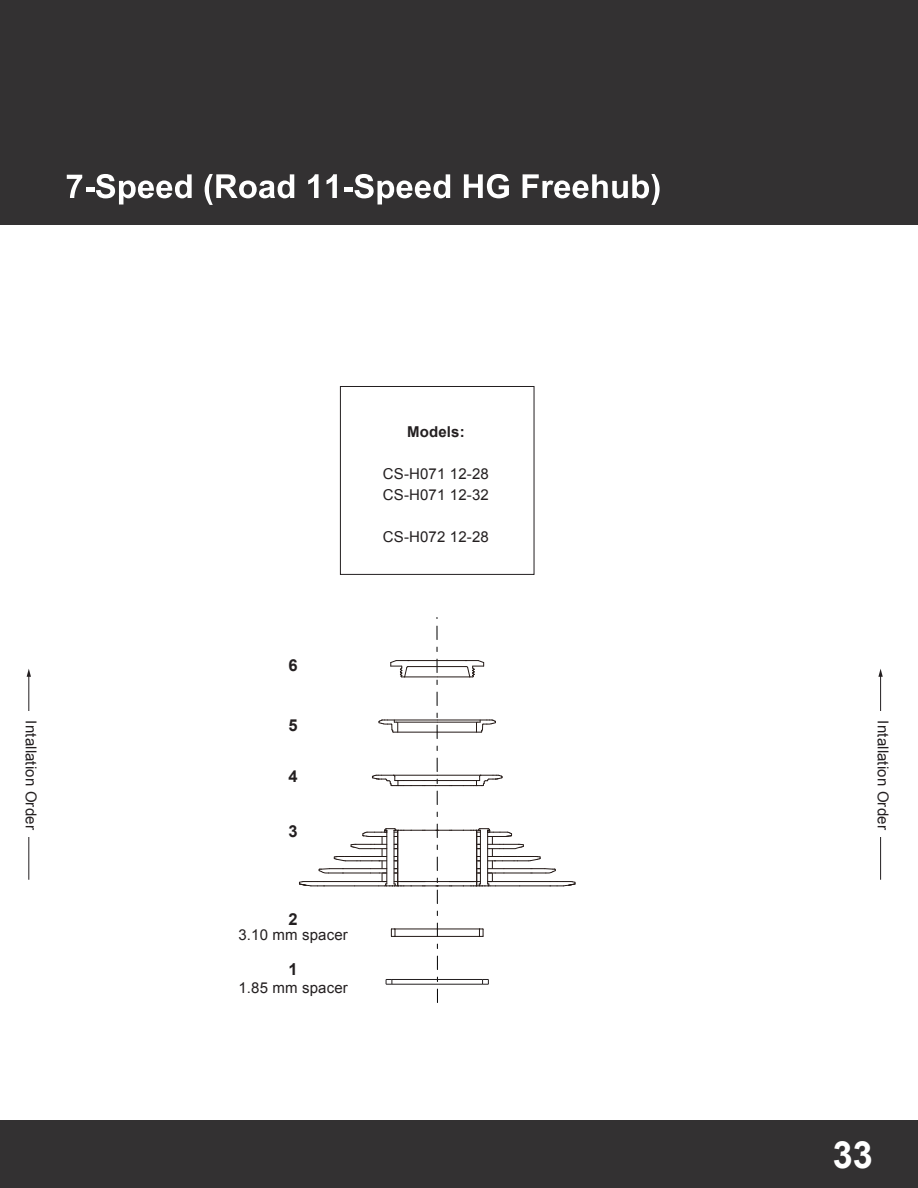
<style>
.page{position:relative;width:918px;height:1188px;background:#fff}
.page>*{position:absolute;margin:0;border:0;box-sizing:border-box;transform-origin:0 0}
.t1{font:700 37.5px "Arial";color:#fff;scale:.96 1}
.t2{font:700 16.5px "Arial";color:#231f20}
.t3{font:15px/21px "Arial";letter-spacing:.01em;color:#231f20}
.t4{font:700 15px "Arial";letter-spacing:.01em;color:#231f20}
</style>
<div class="page">
<hr style="left:28px;top:675px;width:1px;height:205px;background:#231f20">
<svg style="left:27px;top:669px;width:4px;height:8px"></svg>
<div style="left:19px;top:711px;width:24px;height:126px;background:#fff"></div>
<hr style="left:880px;top:675px;width:1px;height:205px;background:#231f20">
<svg style="left:878px;top:669px;width:5px;height:8px"></svg>
<div style="left:870px;top:711px;width:25px;height:126px;background:#fff"></div>
<svg style="left:299px;top:617px;width:277px;height:386px"></svg>
<div style="left:340px;top:386px;width:194px;height:189px;border:1px solid #231f20"></div>
<div style="left:0;top:1120px;width:918px;height:68px;background:#333132"></div>
<div style="left:0;top:0;width:918px;height:225px;background:#333132"></div>
<svg style="left:67px;top:175px;width:15px;height:23px"></svg>
<div style="left:86px;top:187px;width:8px;height:5px;background:#fff"></div>
<svg style="left:96px;top:174px;width:96px;height:31px"></svg>
<svg style="left:205px;top:174px;width:89px;height:31px"></svg>
<svg style="left:308px;top:174px;width:11px;height:24px"></svg>
<svg style="left:327px;top:174px;width:10px;height:24px"></svg>
<div style="left:344px;top:187px;width:9px;height:5px;background:#fff"></div>
<svg style="left:354px;top:174px;width:96px;height:31px"></svg>
<svg style="left:464px;top:174px;width:45px;height:24px"></svg>
<svg style="left:523px;top:174px;width:137px;height:31px"></svg>
<p class="t2" style="left:289px;top:655px;width:11px">6</p>
<p class="t4" style="left:407px;top:421px;width:59px">Models:</p>
<p class="t3" style="left:383px;top:463px;width:108px">CS-H071 12-28<br>CS-H071 12-32</p>
<p class="t3" style="left:383px;top:526px;width:108px">CS-H072 12-28</p>
<p class="t2" style="left:289px;top:714px;width:11px">5</p>
<p class="t3" style="left:42px;top:720px;width:111px;rotate:90deg">Intallation Order</p>
<p class="t3" style="left:893px;top:720px;width:111px;rotate:90deg">Intallation Order</p>
<p class="t2" style="left:289px;top:765px;width:11px">4</p>
<p class="t2" style="left:289px;top:820px;width:11px">3</p>
<p class="t2" style="left:289px;top:909px;width:11px">2</p>
<p class="t3" style="left:238px;top:924px;width:111px">3.10 mm spacer</p>
<p class="t2" style="left:289px;top:958px;width:11px">1</p>
<p class="t3" style="left:238px;top:978px;width:111px">1.85 mm spacer</p>
<h1 class="t1" style="left:833px;top:1130px;width:43px">33</h1>
</div>
